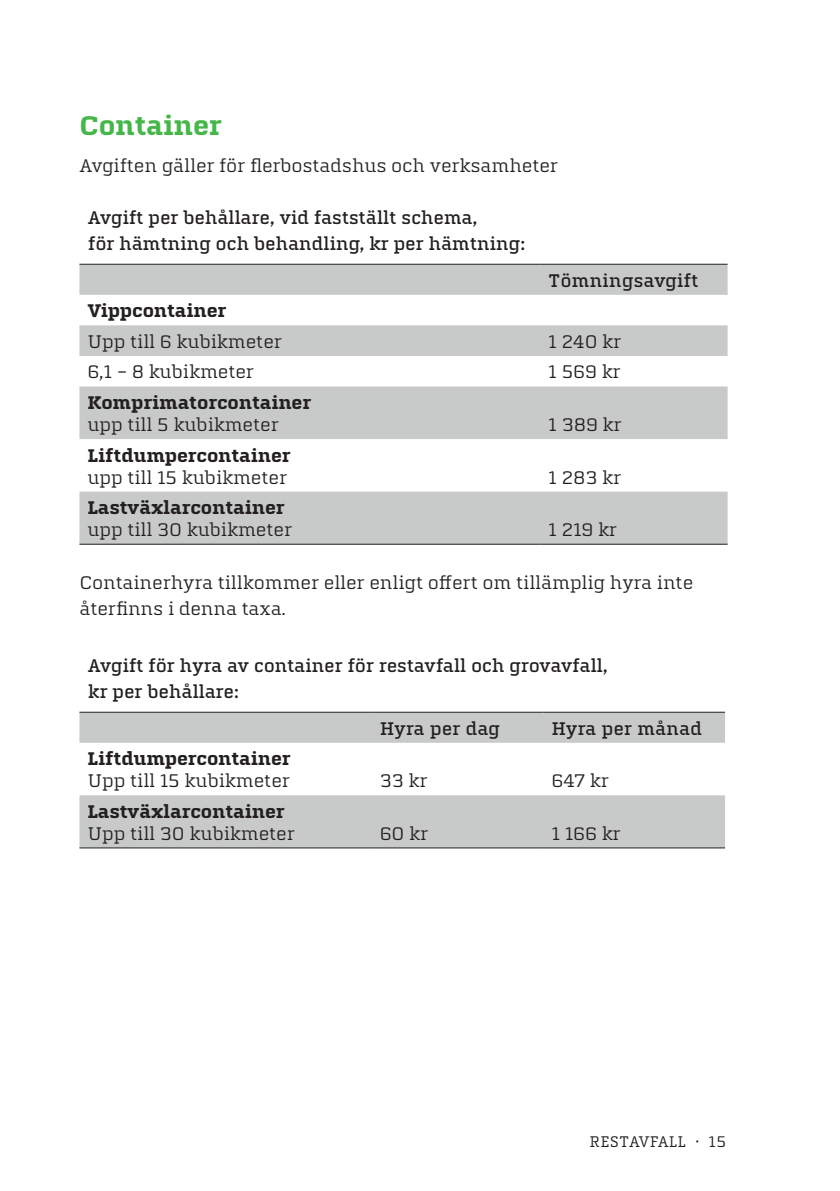
<style>
.page{position:relative;width:840px;height:1191px;background:#fff}
.page>*{position:absolute;margin:0;border:0;box-sizing:border-box;transform-origin:0 0}
.Rubrik_2{font:700 28px "Quitador For Jarfalla";letter-spacing:-.01em;color:#45b749}
.Bröd_1{font:19px/26px "Quitador For Jarfalla";letter-spacing:-.01em;color:#231f20}
.Bröd_1-2{font:700 19px/22px "Quitador For Jarfalla";letter-spacing:-.01em;color:#231f20}
.Rubrik_4_tabell{font:500 19px/26px "Quitador For Jarfalla";letter-spacing:-.02em;color:#231f20}
.Bröd_1-3{font:500 19px "Quitador For Jarfalla";letter-spacing:-.01em;color:#231f20}
.Bröd_1-4{font:16px "Quitador For Jarfalla";color:#231f20}
.s1{font-weight:400}
.s2{font-size:18px}
</style>
<div class="page">
<svg style="left:79px;top:265px;width:648px;height:279px;fill:#c8c9c9"></svg>
<hr style="left:79px;top:264px;width:461px;height:1px;background:#231f20">
<hr style="left:540px;top:264px;width:187px;height:1px;background:#231f20">
<hr style="left:79px;top:544px;width:461px;height:1px;background:#231f20">
<hr style="left:540px;top:544px;width:187px;height:1px;background:#231f20">
<svg style="left:79px;top:713px;width:645px;height:134px;fill:#c8c9c9"></svg>
<hr style="left:79px;top:712px;width:292px;height:1px;background:#231f20">
<hr style="left:371px;top:712px;width:172px;height:1px;background:#231f20">
<hr style="left:543px;top:712px;width:181px;height:1px;background:#231f20">
<hr style="left:79px;top:847px;width:292px;height:1px;background:#231f20">
<hr style="left:371px;top:847px;width:172px;height:1px;background:#231f20">
<hr style="left:543px;top:847px;width:181px;height:1px;background:#231f20">
<p class="Rubrik_2" style="left:79px;top:110px;width:144px">Container</p>
<p class="Bröd_1" style="left:79px;top:153px;width:480px">Avgiften gäller för flerbostadshus och verksamheter</p>
<p class="Rubrik_4_tabell" style="left:88px;top:205px;width:438px">Avgift per behållare, vid fastställt schema,<br>för hämtning och behandling, kr per hämtning:</p>
<p class="Bröd_1-3" style="left:548px;top:270px;width:152px">Tömningsavgift</p>
<p class="Bröd_1-2" style="left:87px;top:300px;width:140px">Vippcontainer</p>
<p class="Bröd_1" style="left:87px;top:329px;width:196px">Upp till 6 kubikmeter</p>
<p class="Bröd_1" style="left:548px;top:329px;width:75px">1 240 kr</p>
<p class="Bröd_1" style="left:87px;top:359px;width:168px">6,1 – 8 kubikmeter</p>
<p class="Bröd_1" style="left:548px;top:359px;width:74px">1 569 kr</p>
<p class="Bröd_1-2" style="left:87px;top:392px;width:225px">Komprimatorcontainer <span class="s1">upp till 5 kubikmeter</span></p>
<p class="Bröd_1" style="left:548px;top:412px;width:75px">1 389 kr</p>
<p class="Bröd_1-2" style="left:87px;top:444px;width:205px">Liftdumpercontainer <span class="s1">upp till 15 kubikmeter</span></p>
<p class="Bröd_1" style="left:548px;top:464px;width:74px">1 283 kr</p>
<p class="Bröd_1-2" style="left:87px;top:497px;width:206px">Lastväxlarcontainer <span class="s1">upp till 30 kubikmeter</span></p>
<p class="Bröd_1" style="left:548px;top:517px;width:70px">1 219 kr</p>
<p class="Bröd_1" style="left:79px;top:569px;width:615px">Containerhyra tillkommer eller enligt offert om tillämplig hyra inte återfinns i denna taxa.</p>
<p class="Rubrik_4_tabell" style="left:88px;top:653px;width:521px">Avgift för hyra av container för restavfall och grovavfall, kr per behållare:</p>
<p class="Bröd_1-3" style="left:379px;top:718px;width:122px">Hyra per dag</p>
<p class="Bröd_1-3" style="left:551px;top:718px;width:152px">Hyra per månad</p>
<p class="Bröd_1-2" style="left:87px;top:748px;width:205px">Liftdumpercontainer</p>
<p class="Bröd_1" style="left:87px;top:768px;width:204px">Upp till 15 kubikmeter</p>
<p class="Bröd_1" style="left:379px;top:768px;width:49px">33 kr</p>
<p class="Bröd_1" style="left:551px;top:768px;width:59px">647 kr</p>
<p class="Bröd_1-2" style="left:87px;top:800px;width:198px">Lastväxlarcontainer</p>
<p class="Bröd_1" style="left:87px;top:820px;width:209px">Upp till 30 kubikmeter</p>
<p class="Bröd_1" style="left:379px;top:820px;width:50px">60 kr</p>
<p class="Bröd_1" style="left:551px;top:820px;width:71px">1 166 kr</p>
<p class="Bröd_1-4" style="left:589px;top:1132px;width:138px">RESTAVFALL <span class="s2">·</span> 15</p>
</div>
